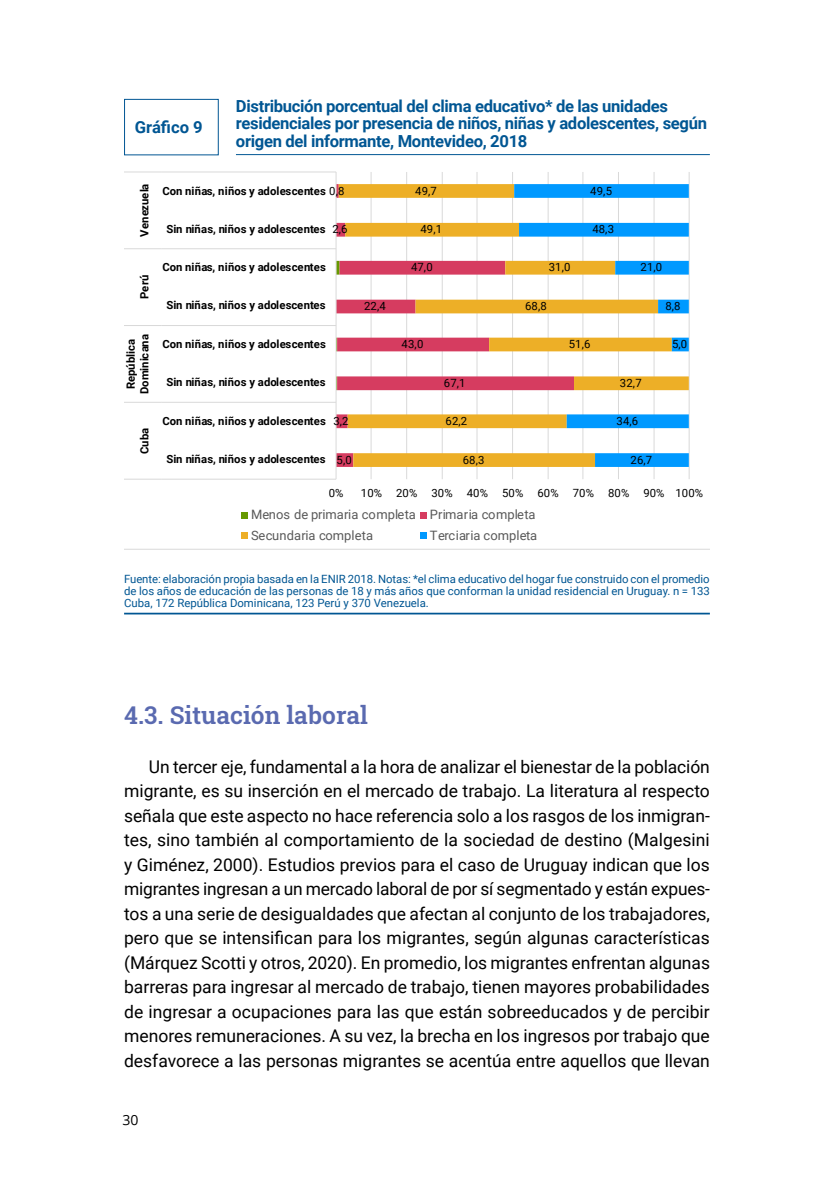
<style>
.page{position:relative;width:834px;height:1181px;background:#fff}
.page>*{position:absolute;margin:0;border:0;box-sizing:border-box;transform-origin:0 0}
.B_Titulo_2_-_Copia{font:600 24.5px "Roboto Slab";color:#5a6ab0}
.LIBRO_Normal{font:17.5px/24.5px "Roboto";color:#000;text-align:justify}
.GRAFICOS{font:700 16.62px/17.5px "Roboto";letter-spacing:-.02em;color:#005693}
.t1{font:14px "Open Sans";color:#000}
.t2{font:12.95px/20.1px "Roboto";color:#595959}
.t3{font:700 11.38px/13.7px "Roboto";letter-spacing:.01em;color:#000;text-align:center}
.FUENTE{font:11.38px/12.2px "Roboto";color:#005693;text-align:justify}
.t4{font:11.38px "Roboto";letter-spacing:.01em;color:#000}
.s1{font-weight:400}
</style>
<div class="page">
<hr style="left:236px;top:154px;width:473px;height:1px;background:#005693">
<svg style="left:124px;top:98px;width:95px;height:58px"></svg>
<hr style="left:124px;top:613px;width:585px;height:1px;background:#005693">
<svg style="left:124px;top:171px;width:566px;height:368px"></svg>
<p class="GRAFICOS" style="left:135px;top:118px;width:69px">Gráfico 9</p>
<p class="GRAFICOS" style="left:236px;top:96px;width:472px">Distribución porcentual del clima educativo* de las unidades residenciales por presencia de niños, niñas y adolescentes, según origen del informante, Montevideo, 2018</p>
<p class="t3" style="left:137px;top:237px;width:54px;rotate:-90deg">Venezuela</p>
<p class="t3" style="left:137px;top:299px;width:26px;rotate:-90deg">Perú</p>
<p class="t3" style="left:123px;top:394px;width:62px;rotate:-90deg">República<br>Dominicana</p>
<p class="t3" style="left:137px;top:454px;width:28px;rotate:-90deg">Cuba</p>
<p class="t3" style="left:162px;top:183px;width:183px">Con niñas, niños y adolescentes <span class="s1">0,8</span></p>
<p class="t4" style="left:415px;top:183px;width:23px">49,7</p>
<p class="t4" style="left:590px;top:183px;width:23px">49,5</p>
<p class="t3" style="left:166px;top:221px;width:161px">Sin niñas, niños y adolescentes</p>
<p class="t4" style="left:332px;top:221px;width:17px">2,6</p>
<p class="t4" style="left:420px;top:221px;width:23px">49,1</p>
<p class="t4" style="left:592px;top:221px;width:23px">48,3</p>
<p class="t3" style="left:162px;top:260px;width:165px">Con niñas, niños y adolescentes</p>
<p class="t4" style="left:411px;top:259px;width:23px">47,0</p>
<p class="t4" style="left:548px;top:259px;width:23px">31,0</p>
<p class="t4" style="left:640px;top:259px;width:23px">21,0</p>
<p class="t3" style="left:166px;top:298px;width:161px">Sin niñas, niños y adolescentes</p>
<p class="t4" style="left:364px;top:298px;width:23px">22,4</p>
<p class="t4" style="left:525px;top:298px;width:23px">68,8</p>
<p class="t4" style="left:665px;top:298px;width:17px">8,8</p>
<p class="t3" style="left:162px;top:337px;width:165px">Con niñas, niños y adolescentes</p>
<p class="t4" style="left:401px;top:336px;width:23px">43,0</p>
<p class="t4" style="left:568px;top:336px;width:23px">51,6</p>
<p class="t4" style="left:672px;top:336px;width:17px">5,0</p>
<p class="t3" style="left:166px;top:375px;width:161px">Sin niñas, niños y adolescentes</p>
<p class="t4" style="left:444px;top:375px;width:23px">67,1</p>
<p class="t4" style="left:620px;top:375px;width:23px">32,7</p>
<p class="t3" style="left:162px;top:413px;width:165px">Con niñas, niños y adolescentes</p>
<p class="t4" style="left:333px;top:413px;width:17px">3,2</p>
<p class="t4" style="left:445px;top:413px;width:23px">62,2</p>
<p class="t4" style="left:616px;top:413px;width:23px">34,6</p>
<p class="t3" style="left:166px;top:451px;width:161px">Sin niñas, niños y adolescentes</p>
<p class="t4" style="left:336px;top:452px;width:17px">5,0</p>
<p class="t4" style="left:462px;top:452px;width:23px">68,3</p>
<p class="t4" style="left:630px;top:452px;width:23px">26,7</p>
<p class="t4" style="left:328px;top:485px;width:16px">0%</p>
<p class="t4" style="left:361px;top:485px;width:344px">10% 20% 30% 40% 50% 60% 70% 80% 90% 100%</p>
<p class="t2" style="left:251px;top:504px;width:286px">Menos de primaria completa Primaria completa<br>Secundaria completa</p>
<p class="t2" style="left:430px;top:524px;width:109px">Terciaria completa</p>
<p class="FUENTE" style="left:124px;top:572px;width:587px">Fuente: elaboración propia basada en la ENIR 2018. Notas: *el clima educativo del hogar fue construido con el promedio de los años de educación de las personas de 18 y más años que conforman la unidad residencial en Uruguay. n = 133<br>Cuba, 172 República Dominicana, 123 Perú y 370 Venezuela.</p>
<p class="B_Titulo_2_-_Copia" style="left:124px;top:698px;width:245px">4.3. Situación laboral</p>
<p class="LIBRO_Normal" style="left:124px;top:754px;width:587px;text-indent:25px">Un tercer eje, fundamental a la hora de analizar el bienestar de la población migrante, es su inserción en el mercado de trabajo. La literatura al respecto señala que este aspecto no hace referencia solo a los rasgos de los inmigran&shy;tes, sino también al comportamiento de la sociedad de destino (Malgesini y Giménez, 2000). Estudios previos para el caso de Uruguay indican que los migrantes ingresan a un mercado laboral de por sí segmentado y están expues&shy;tos a una serie de desigualdades que afectan al conjunto de los trabajadores, pero que se intensifican para los migrantes, según algunas características (Márquez Scotti y otros, 2020). En promedio, los migrantes enfrentan algunas barreras para ingresar al mercado de trabajo, tienen mayores probabilidades de ingresar a ocupaciones para las que están sobreeducados y de percibir menores remuneraciones. A su vez, la brecha en los ingresos por trabajo que desfavorece a las personas migrantes se acentúa entre aquellos que llevan</p>
<p class="t1" style="left:122px;top:1110px;width:18px">30</p>
</div>
